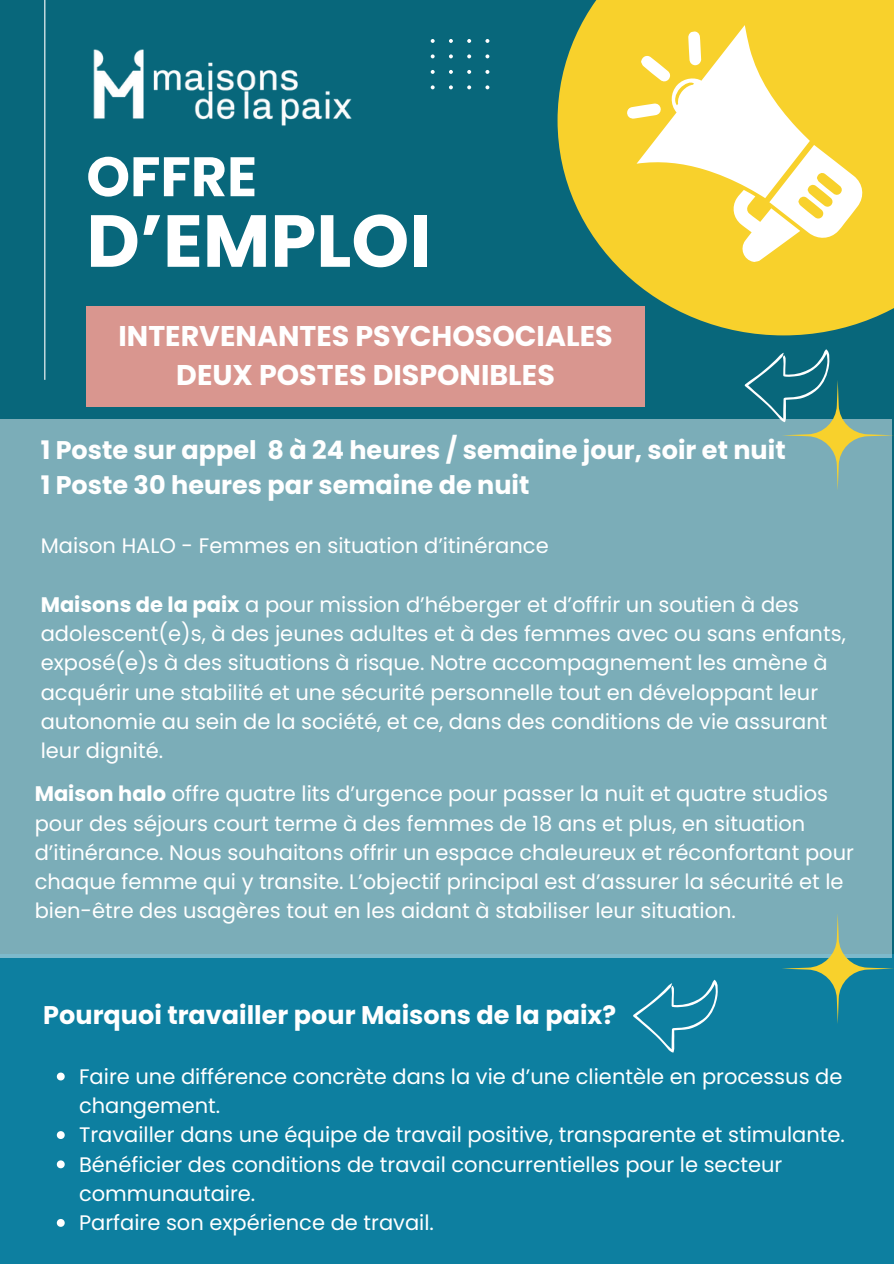
<style>
.page{position:relative;width:894px;height:1264px;background:#fff}
.page>*{position:absolute;margin:0;border:0;box-sizing:border-box;transform-origin:0 0}
.t1{font:700 73.5px "Poppins";color:#fff}
.t2{font:700 55.5px "Poppins";color:#fff}
.t3{font:700 28.5px/39.5px "Poppins";color:#fff;text-align:center}
.t4{font:700 25.5px/35px "Poppins";color:#fff}
.t5{font:21px/29.2px "Poppins";color:#fff}
.s1{font-weight:700}
</style>
<div class="page">
<div style="left:0;top:0;width:893px;height:1263px;background:#08677b"></div>
<svg style="left:557px;top:0;width:336px;height:335px;fill:#f8d12c"></svg>
<hr style="left:44px;top:0;width:1px;height:380px;background:#fff">
<svg style="left:467px;top:70px;width:4px;height:4px"></svg>
<svg style="left:467px;top:54px;width:4px;height:4px"></svg>
<svg style="left:467px;top:39px;width:4px;height:4px"></svg>
<svg style="left:467px;top:85px;width:4px;height:4px"></svg>
<svg style="left:449px;top:70px;width:4px;height:4px"></svg>
<svg style="left:449px;top:54px;width:4px;height:4px"></svg>
<svg style="left:449px;top:39px;width:4px;height:4px"></svg>
<svg style="left:449px;top:85px;width:4px;height:4px"></svg>
<svg style="left:485px;top:70px;width:4px;height:4px"></svg>
<svg style="left:485px;top:54px;width:4px;height:4px"></svg>
<svg style="left:485px;top:39px;width:4px;height:4px"></svg>
<svg style="left:485px;top:85px;width:4px;height:4px"></svg>
<svg style="left:430px;top:70px;width:4px;height:4px"></svg>
<svg style="left:430px;top:54px;width:4px;height:4px"></svg>
<svg style="left:430px;top:39px;width:4px;height:4px"></svg>
<svg style="left:430px;top:85px;width:4px;height:4px"></svg>
<svg style="left:621px;top:19px;width:248px;height:245px;background:#fae075"></svg>
<img style="left:45px;top:0;width:307px;height:174px">
<div style="left:86px;top:306px;width:558px;height:100px;background:#d9968f"></div>
<div style="left:0;top:954px;width:893px;height:309px;background:#0d7fa0"></div>
<svg style="left:57px;top:1072px;width:8px;height:8px"></svg>
<svg style="left:57px;top:1131px;width:8px;height:7px"></svg>
<svg style="left:57px;top:1160px;width:8px;height:8px"></svg>
<svg style="left:57px;top:1219px;width:8px;height:7px"></svg>
<div style="left:0;top:419px;width:890px;height:539px;background:#7badb8"></div>
<svg style="left:781px;top:913px;width:112px;height:110px"></svg>
<svg style="left:744px;top:349px;width:149px;height:142px"></svg>
<svg style="left:633px;top:979px;width:85px;height:73px"></svg>
<h2 class="t2" style="left:86px;top:138px;width:172px">OFFRE</h2>
<h1 class="t1" style="left:86px;top:189px;width:346px">D’EMPLOI</h1>
<h3 class="t3" style="left:118px;top:316px;width:495px">INTERVENANTES PSYCHOSOCIALES<br>DEUX POSTES DISPONIBLES</h3>
<p class="t4" style="left:41px;top:432px;width:746px">1 Poste sur appel 8 à 24 heures / semaine jour, soir et nuit<br>1 Poste 30 heures par semaine de nuit</p>
<p class="t5" style="left:41px;top:531px;width:509px">Maison HALO - Femmes en situation d’itinérance</p>
<p class="t5" style="left:41px;top:589px;width:806px"><span class="s1">Maisons de la paix</span> a pour mission d’héberger et d’offrir un soutien à des adolescent(e)s, à des jeunes adultes et à des femmes avec ou sans enfants, exposé(e)s à des situations à risque. Notre accompagnement les amène à acquérir une stabilité et une sécurité personnelle tout en développant leur autonomie au sein de la société, et ce, dans des conditions de vie assurant leur dignité.</p>
<p class="t5" style="left:35px;top:779px;width:820px"><span class="s1">Maison halo</span> offre quatre lits d’urgence pour passer la nuit et quatre studios pour des séjours court terme à des femmes de 18 ans et plus, en situation d’itinérance. Nous souhaitons offrir un espace chaleureux et réconfortant pour chaque femme qui y transite. L’objectif principal est d’assurer la sécurité et le bien-être des usagères tout en les aidant à stabiliser leur situation.</p>
<p class="t4" style="left:43px;top:997px;width:574px">Pourquoi travailler pour Maisons de la paix?</p>
<p class="t5" style="left:79px;top:1061px;width:767px">Faire une différence concrète dans la vie d’une clientèle en processus de changement.<br>Travailler dans une équipe de travail positive, transparente et stimulante.<br>Bénéficier des conditions de travail concurrentielles pour le secteur communautaire.<br>Parfaire son expérience de travail.</p>
</div>
